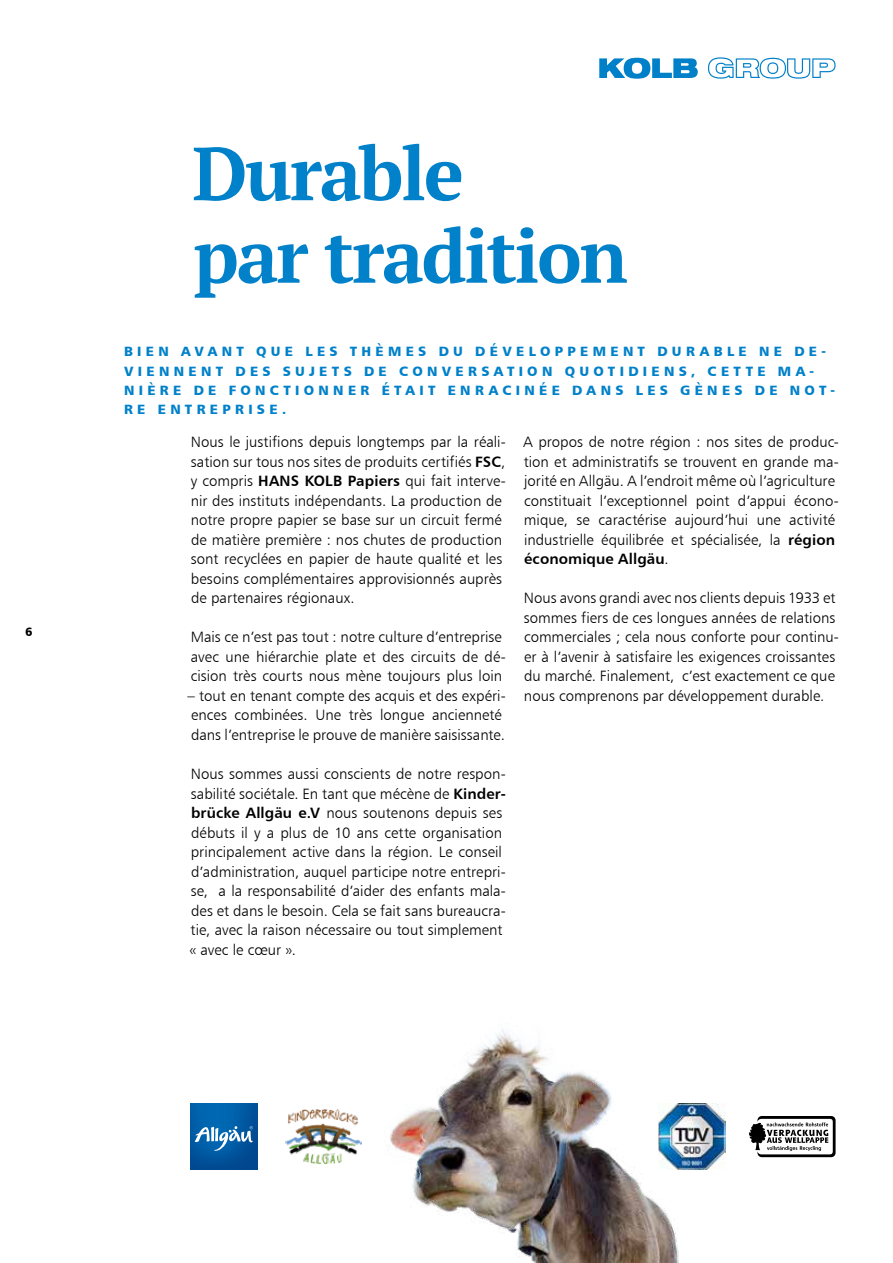
<style>
.page{position:relative;width:893px;height:1263px;background:#fff}
.page>*{position:absolute;margin:0;border:0;box-sizing:border-box;transform-origin:0 0}
.t1{font:700 75px/82.5px "PT Serif";letter-spacing:-.03em;color:#0081c9}
.t2{font:15px/19.5px "Humanist 777 BT Light B";color:#000}
.t3{font:15px "Humanist 777 BT Bold B";letter-spacing:.005em;color:#000}
.t4{font:13.5px/19.2px "Humanist 777 BT Black B";letter-spacing:.32em;color:#0081c9}
.t5{font:12px "Humanist 777 BT Black B";color:#000}
.s1{font-family:"Humanist 777 BT Bold B"}
.s2{font-family:"Humanist 777 BT Light B"}
</style>
<div class="page">
<img style="left:388px;top:1029px;width:291px;height:234px">
<img style="left:191px;top:1103px;width:66px;height:67px">
<svg style="left:195px;top:1126px;width:58px;height:25px"></svg>
<img style="left:659px;top:1103px;width:66px;height:67px">
<img style="left:286px;top:1109px;width:76px;height:55px">
<svg style="left:749px;top:1116px;width:87px;height:41px"></svg>
<svg style="left:708px;top:57px;width:128px;height:22px"></svg>
<svg style="left:599px;top:58px;width:99px;height:21px"></svg>
<p class="t5" style="left:25px;top:624px;width:9px">6</p>
<h1 class="t1" style="left:192px;top:131px;width:437px">Durable<br>par tradition</h1>
<p class="t4" style="left:124px;top:342px;width:712px">BIEN AVANT QUE LES THÈMES DU DÉVELOPPEMENT DURABLE NE DE-VIENNENT DES SUJETS DE CONVERSATION QUOTIDIENS, CETTE MA-NIÈRE DE FONCTIONNER ÉTAIT ENRACINÉE DANS LES GÈNES DE NOT-RE ENTREPRISE.</p>
<p class="t2" style="left:191px;top:432px;width:317px">Nous le justifions depuis longtemps par la réali&shy;sation sur tous nos sites de produits certifiés <span class="s1">FSC</span>, y compris <span class="s1">HANS KOLB Papiers</span> qui fait interve&shy;nir des instituts indépendants. La production de notre propre papier se base sur un circuit fermé de matière première : nos chutes de production sont recyclées en papier de haute qualité et les besoins complémentaires approvisionnés auprès de partenaires régionaux.</p>
<p class="t2" style="left:191px;top:627px;width:317px">Mais ce n’est pas tout : notre culture d’entreprise avec une hiérarchie plate et des circuits de dé&shy;cision très courts nous mène toujours plus loin</p>
<p class="t2" style="left:187px;top:686px;width:320px">– tout en tenant compte des acquis et des expéri&shy;ences combinées. Une très longue ancienneté dans l’entreprise le prouve de manière saisissante.</p>
<p class="t2" style="left:189px;top:764px;width:318px">Nous sommes aussi conscients de notre respon&shy;sabilité sociétale. En tant que mécène de <span class="s1">Kinder&shy;brücke Allgäu e.V</span> nous soutenons depuis ses débuts il y a plus de 10 ans cette organisation principalement active dans la région. Le conseil d’administration, auquel participe notre entrepri&shy;se, a la responsabilité d’aider des enfants mala&shy;des et dans le besoin. Cela se fait sans bureaucra&shy;tie, avec la raison nécessaire ou tout simplement « avec le cœur ».</p>
<p class="t2" style="left:523px;top:432px;width:317px">A propos de notre région : nos sites de produc&shy;tion et administratifs se trouvent en grande ma&shy;jorité en Allgäu. A l’endroit même où l’agriculture constituait l’exceptionnel point d’appui écono&shy;mique, se caractérise aujourd’hui une activité industrielle équilibrée et spécialisée, la <span class="s1">région</span></p>
<p class="t3" style="left:524px;top:550px;width:146px">économique Allgäu<span class="s2">.</span></p>
<p class="t2" style="left:524px;top:588px;width:317px">Nous avons grandi avec nos clients depuis 1933 et sommes fiers de ces longues années de relations commerciales ; cela nous conforte pour continu&shy;er à l’avenir à satisfaire les exigences croissantes du marché. Finalement, c’est exactement ce que nous comprenons par développement durable.</p>
</div>
